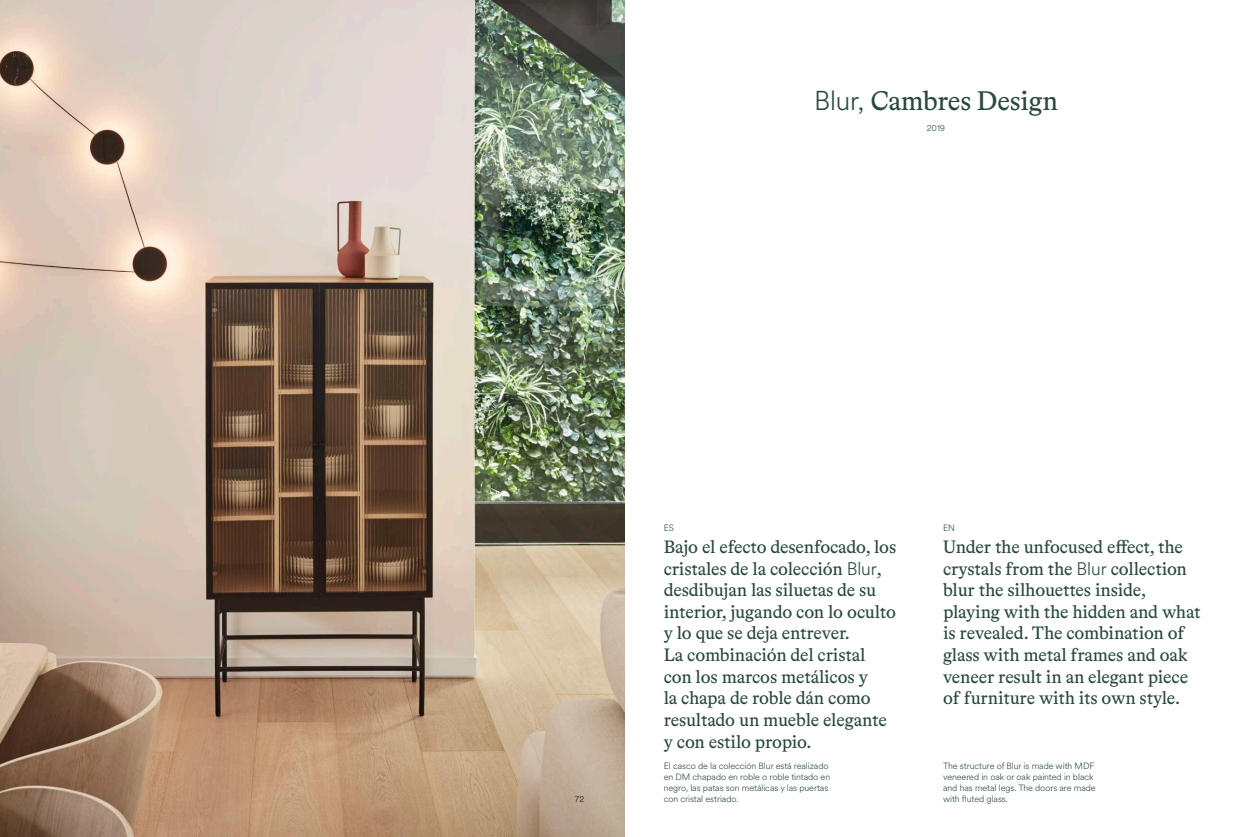
<style>
.page{position:relative;width:1248px;height:837px;background:#fff}
.page>*{position:absolute;margin:0;border:0;box-sizing:border-box;transform-origin:0 0}
.t1{font:27px "Bradford LL";letter-spacing:-.005em;color:#284840}
.t2{font:18px/21.6px "Bradford LL";letter-spacing:-.005em;color:#284840}
.t3{font:300 9px/10.8px "Circular XX";letter-spacing:-.005em;color:#284840}
.t4{font:300 9px "Circular XX";color:#231f20}
.s1{font-family:"Circular XX";font-weight:300}
</style>
<div class="page">
<img style="left:0;top:0;width:624px;height:836px">
<h1 class="t1" style="left:814px;top:83px;width:245px"><span class="s1">Blur,</span> Cambres Design</h1>
<p class="t3" style="left:926px;top:122px;width:20px">2019</p>
<p class="t3" style="left:663px;top:522px;width:12px">ES</p>
<p class="t3" style="left:943px;top:522px;width:14px">EN</p>
<p class="t2" style="left:663px;top:535px;width:234px">Bajo el efecto desenfocado, los cristales de la colección <span class="s1">Blur</span>, desdibujan las siluetas de su interior, jugando con lo oculto y lo que se deja entrever.<br>La combinación del cristal con los marcos metálicos y<br>la chapa de roble dán como resultado un mueble elegante y con estilo propio.</p>
<p class="t2" style="left:943px;top:535px;width:259px">Under the unfocused effect, the crystals from the <span class="s1">Blur</span> collection blur the silhouettes inside, playing with the hidden and what is revealed. The combination of glass with metal frames and oak veneer result in an elegant piece of furniture with its own style.</p>
<p class="t3" style="left:663px;top:759px;width:168px">El casco de la colección Blur está realizado en DM chapado en roble o roble tintado en negro, las patas son metálicas y las puertas con cristal estriado.</p>
<p class="t3" style="left:943px;top:759px;width:154px">The structure of Blur is made with MDF veneered in oak or oak painted in black and has metal legs. The doors are made</p>
<p class="t4" style="left:574px;top:792px;width:11px">72</p>
<p class="t3" style="left:943px;top:792px;width:66px">with fluted glass.</p>
</div>
